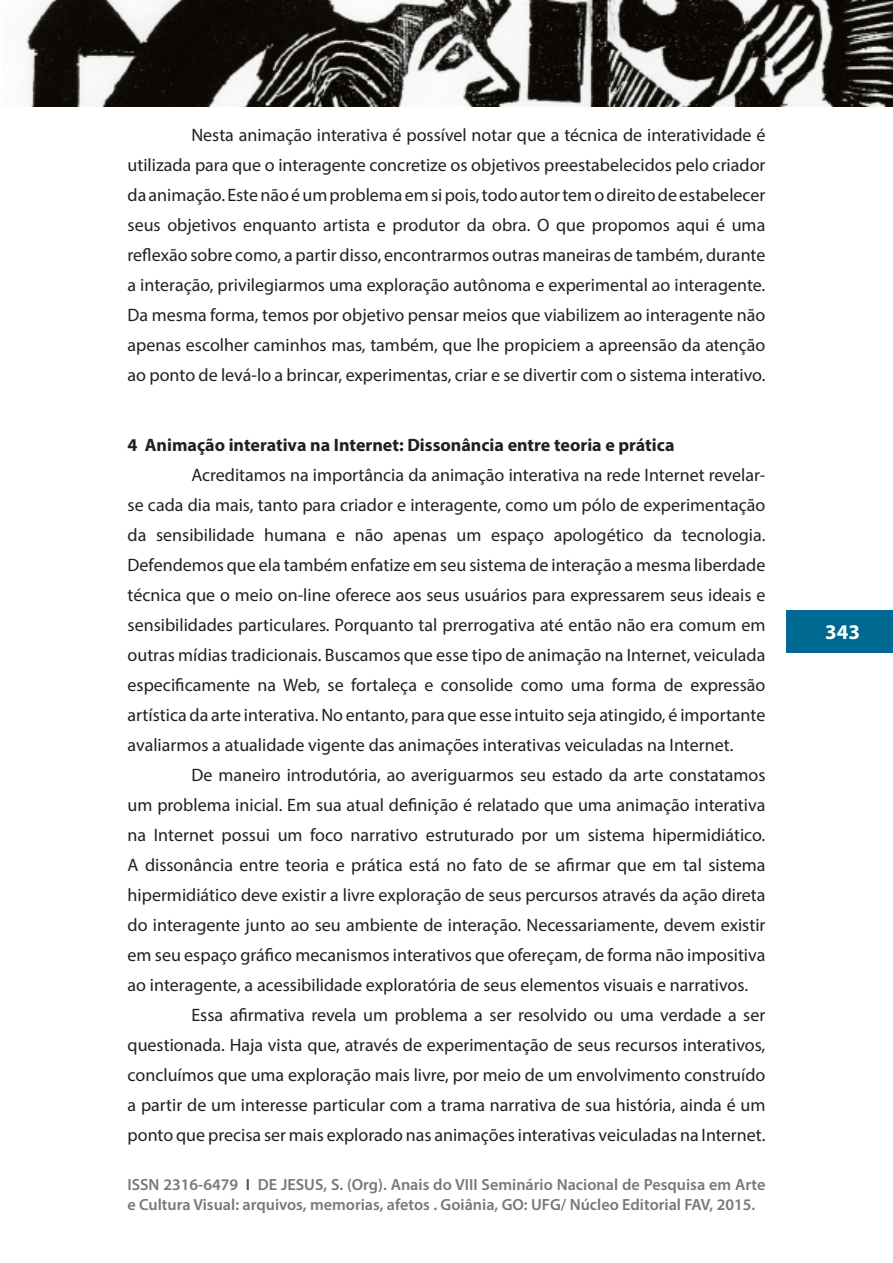
<style>
.page{position:relative;width:893px;height:1263px;background:#fff}
.page>*{position:absolute;margin:0;border:0;box-sizing:border-box;transform-origin:0 0}
.t1{font:700 21px "Myriad Pro";color:#fff}
.Texto_básico{font:18px/30px "Myriad Pro";color:#231f20;text-align:justify}
.subtitulos{font:700 18px "Myriad Pro";color:#231f20}
.t2{font:600 16.2px/19.5px "Myriad Pro";color:#76787b}
.s1{color:#4b4c4d}
</style>
<div class="page">
<div style="left:787px;top:610px;width:106px;height:43px;background:#006991"></div>
<img style="left:25px;top:0;width:868px;height:106px">
<p class="Texto_básico" style="left:128px;top:120px;width:639px;text-indent:64px">Nesta animação interativa é possível notar que a técnica de interatividade é utilizada para que o interagente concretize os objetivos preestabelecidos pelo criador da animação. Este não é um problema em si pois, todo autor tem o direito de estabelecer seus objetivos enquanto artista e produtor da obra. O que propomos aqui é uma reflexão sobre como, a partir disso, encontrarmos outras maneiras de também, durante a interação, privilegiarmos uma exploração autônoma e experimental ao interagente.<br>Da mesma forma, temos por objetivo pensar meios que viabilizem ao interagente não apenas escolher caminhos mas, também, que lhe propiciem a apreensão da atenção ao ponto de levá-lo a brincar, experimentas, criar e se divertir com o sistema interativo.</p>
<p class="subtitulos" style="left:128px;top:433px;width:548px">4 Animação interativa na Internet: Dissonância entre teoria e prática</p>
<p class="Texto_básico" style="left:128px;top:460px;width:639px;text-indent:64px">Acreditamos na importância da animação interativa na rede Internet revelar&shy;se cada dia mais, tanto para criador e interagente, como um pólo de experimentação da sensibilidade humana e não apenas um espaço apologético da tecnologia.<br>Defendemos que ela também enfatize em seu sistema de interação a mesma liberdade técnica que o meio on-line oferece aos seus usuários para expressarem seus ideais e sensibilidades particulares. Porquanto tal prerrogativa até então não era comum em outras mídias tradicionais. Buscamos que esse tipo de animação na Internet, veiculada especificamente na Web, se fortaleça e consolide como uma forma de expressão artística da arte interativa. No entanto, para que esse intuito seja atingido, é importante avaliarmos a atualidade vigente das animações interativas veiculadas na Internet.</p>
<p class="Texto_básico" style="left:128px;top:760px;width:639px;text-indent:64px">De maneiro introdutória, ao averiguarmos seu estado da arte constatamos um problema inicial. Em sua atual definição é relatado que uma animação interativa na Internet possui um foco narrativo estruturado por um sistema hipermidiático.<br>A dissonância entre teoria e prática está no fato de se afirmar que em tal sistema hipermidiático deve existir a livre exploração de seus percursos através da ação direta do interagente junto ao seu ambiente de interação. Necessariamente, devem existir em seu espaço gráfico mecanismos interativos que ofereçam, de forma não impositiva ao interagente, a acessibilidade exploratória de seus elementos visuais e narrativos.</p>
<p class="Texto_básico" style="left:128px;top:1000px;width:639px;text-indent:64px">Essa afirmativa revela um problema a ser resolvido ou uma verdade a ser questionada. Haja vista que, através de experimentação de seus recursos interativos, concluímos que uma exploração mais livre, por meio de um envolvimento construído a partir de um interesse particular com a trama narrativa de sua história, ainda é um ponto que precisa ser mais explorado nas animações interativas veiculadas na Internet.</p>
<p class="t2" style="left:128px;top:1174px;width:639px">ISSN 2316-6479 <span class="s1">I</span> DE JESUS, S. (Org). Anais do VIII Seminário Nacional de Pesquisa em Arte e Cultura Visual: arquivos, memorias, afetos . Goiânia, GO: UFG/ Núcleo Editorial FAV, 2015.</p>
<p class="t1" style="left:825px;top:619px;width:36px">343</p>
</div>
